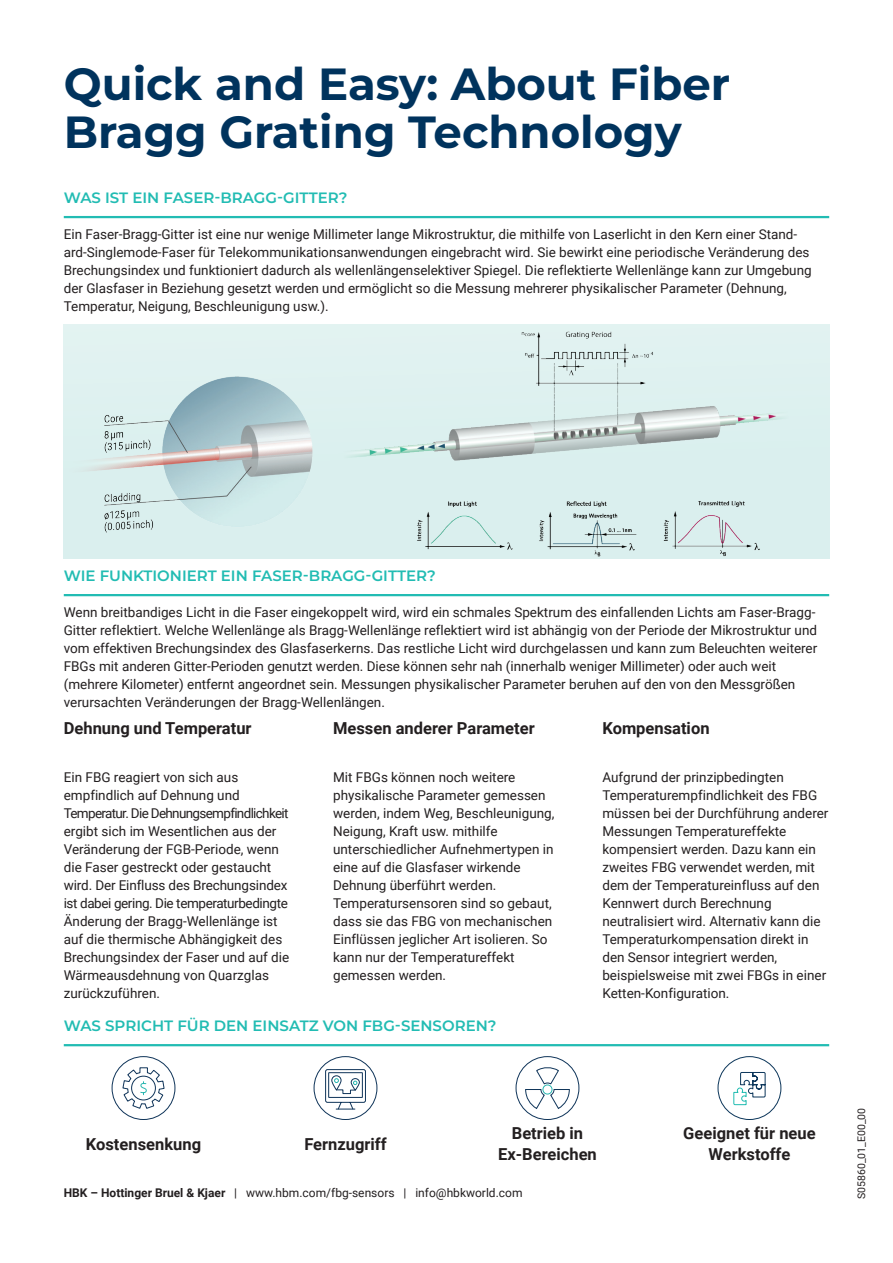
<style>
.page{position:relative;width:893px;height:1263px;background:#fff}
.page>*{position:absolute;margin:0;border:0;box-sizing:border-box;transform-origin:0 0}
.Headline___blue{font:700 45px/48px "Montserrat";color:#00335d}
.Copy_subheadline___b{font:700 16.5px/21px "Roboto";color:#231f20;text-align:center}
.Copy___white__paragr{font:600 15px "Montserrat";color:#22bcb3}
.Copy_subheadline___b-2{font:13.5px/18px "Roboto";color:#231f20}
.Copy___black{font:13.5px/18px "Roboto";color:#231f20}
.t1{font:12px "Roboto";color:#231f20}
.t2{font:10.5px "Roboto";color:#231f20}
.s1{font-weight:700}
</style>
<div class="page">
<hr style="left:64px;top:216px;width:765px;height:2px;background:#22bcb3">
<hr style="left:64px;top:594px;width:765px;height:2px;background:#22bcb3">
<hr style="left:64px;top:1044px;width:765px;height:2px;background:#22bcb3">
<div style="left:718px;top:1056px;width:63px;height:64px;border:1px solid #0c365a;border-radius:50%"></div>
<svg style="left:733px;top:1072px;width:33px;height:33px"></svg>
<div style="left:112px;top:1056px;width:63px;height:64px;border:1px solid #0f3459;border-radius:50%"></div>
<svg style="left:122px;top:1067px;width:43px;height:42px"></svg>
<div style="left:516px;top:1056px;width:63px;height:64px;border:1px solid #0f3459;border-radius:50%"></div>
<svg style="left:525px;top:1067px;width:45px;height:43px"></svg>
<div style="left:314px;top:1056px;width:63px;height:64px;border:1px solid #0f3459;border-radius:50%"></div>
<svg style="left:325px;top:1069px;width:41px;height:41px"></svg>
<div style="left:64px;top:325px;width:765px;height:234px;background:#ddf1ef"></div>
<img style="left:88px;top:376px;width:225px;height:157px">
<img style="left:349px;top:331px;width:433px;height:226px">
<p class="Headline___blue" style="left:64px;top:59px;width:668px">Quick and Easy: About Fiber<br>Bragg Grating Technology</p>
<p class="Copy___white__paragr" style="left:64px;top:187px;width:285px">WAS IST EIN FASER-BRAGG-GITTER?</p>
<p class="Copy___black" style="left:64px;top:224px;width:749px">Ein Faser-Bragg-Gitter ist eine nur wenige Millimeter lange Mikrostruktur, die mithilfe von Laserlicht in den Kern einer Stand&shy;ard-Singlemode-Faser für Telekommunikationsanwendungen eingebracht wird. Sie bewirkt eine periodische Veränderung des Brechungsindex und funktioniert dadurch als wellenlängenselektiver Spiegel. Die reflektierte Wellenlänge kann zur Umgebung der Glasfaser in Beziehung gesetzt werden und ermöglicht so die Messung mehrerer physikalischer Parameter (Dehnung, Temperatur, Neigung, Beschleunigung usw.).</p>
<p class="Copy___white__paragr" style="left:64px;top:565px;width:374px">WIE FUNKTIONIERT EIN FASER-BRAGG-GITTER?</p>
<p class="Copy___black" style="left:64px;top:602px;width:755px">Wenn breitbandiges Licht in die Faser eingekoppelt wird, wird ein schmales Spektrum des einfallenden Lichts am Faser-Bragg-Gitter reflektiert. Welche Wellenlänge als Bragg-Wellenlänge reflektiert wird ist abhängig von der Periode der Mikrostruktur und vom effektiven Brechungsindex des Glasfaserkerns. Das restliche Licht wird durchgelassen und kann zum Beleuchten weiterer FBGs mit anderen Gitter-Perioden genutzt werden. Diese können sehr nah (innerhalb weniger Millimeter) oder auch weit (mehrere Kilometer) entfernt angeordnet sein. Messungen physikalischer Parameter beruhen auf den von den Messgrößen verursachten Veränderungen der Bragg-Wellenlängen.</p>
<p class="Copy_subheadline___b" style="left:64px;top:717px;width:189px">Dehnung und Temperatur</p>
<p class="Copy_subheadline___b-2" style="left:64px;top:767px;width:227px">Ein FBG reagiert von sich aus empfindlich auf Dehnung und Temperatur. Die Dehnungsempfindlichkeit ergibt sich im Wesentlichen aus der Veränderung der FGB-Periode, wenn die Faser gestreckt oder gestaucht wird. Der Einfluss des Brechungsindex ist dabei gering. Die temperaturbedingte Änderung der Bragg-Wellenlänge ist auf die thermische Abhängigkeit des Brechungsindex der Faser und auf die Wärmeausdehnung von Quarzglas zurückzuführen.</p>
<p class="Copy_subheadline___b" style="left:333px;top:717px;width:203px">Messen anderer Parameter</p>
<p class="Copy_subheadline___b-2" style="left:333px;top:767px;width:223px">Mit FBGs können noch weitere physikalische Parameter gemessen werden, indem Weg, Beschleunigung,<br>Neigung, Kraft usw. mithilfe unterschiedlicher Aufnehmertypen in eine auf die Glasfaser wirkende<br>Dehnung überführt werden.<br>Temperatursensoren sind so gebaut, dass sie das FBG von mechanischen<br>Einflüssen jeglicher Art isolieren. So kann nur der Temperatureffekt gemessen werden.</p>
<p class="Copy___white__paragr" style="left:64px;top:1015px;width:434px">WAS SPRICHT FÜR DEN EINSATZ VON FBG-SENSOREN?</p>
<p class="Copy_subheadline___b" style="left:602px;top:717px;width:109px">Kompensation</p>
<p class="Copy_subheadline___b-2" style="left:602px;top:767px;width:228px">Aufgrund der prinzipbedingten Temperaturempfindlichkeit des FBG müssen bei der Durchführung anderer Messungen Temperatureffekte kompensiert werden. Dazu kann ein zweites FBG verwendet werden, mit dem der Temperatureinfluss auf den Kennwert durch Berechnung neutralisiert wird. Alternativ kann die Temperaturkompensation direkt in den Sensor integriert werden, beispielsweise mit zwei FBGs in einer Ketten-Konfiguration.</p>
<p class="Copy_subheadline___b" style="left:86px;top:1133px;width:117px">Kostensenkung</p>
<p class="Copy_subheadline___b" style="left:304px;top:1133px;width:84px">Fernzugriff</p>
<p class="Copy_subheadline___b" style="left:512px;top:1122px;width:73px">Betrieb in</p>
<p class="Copy_subheadline___b" style="left:498px;top:1143px;width:100px">Ex-Bereichen</p>
<p class="t1" style="left:64px;top:1184px;width:460px"><span class="s1">HBK – Hottinger Bruel &amp; Kjaer</span> | www.hbm.com/fbg-sensors | info@hbkworld.com</p>
<p class="Copy_subheadline___b" style="left:683px;top:1122px;width:134px">Geeignet für neue<br>Werkstoffe</p>
<p class="t2" style="left:854px;top:1199px;width:93px;rotate:-90deg">S05860_01_E00_00</p>
</div>
